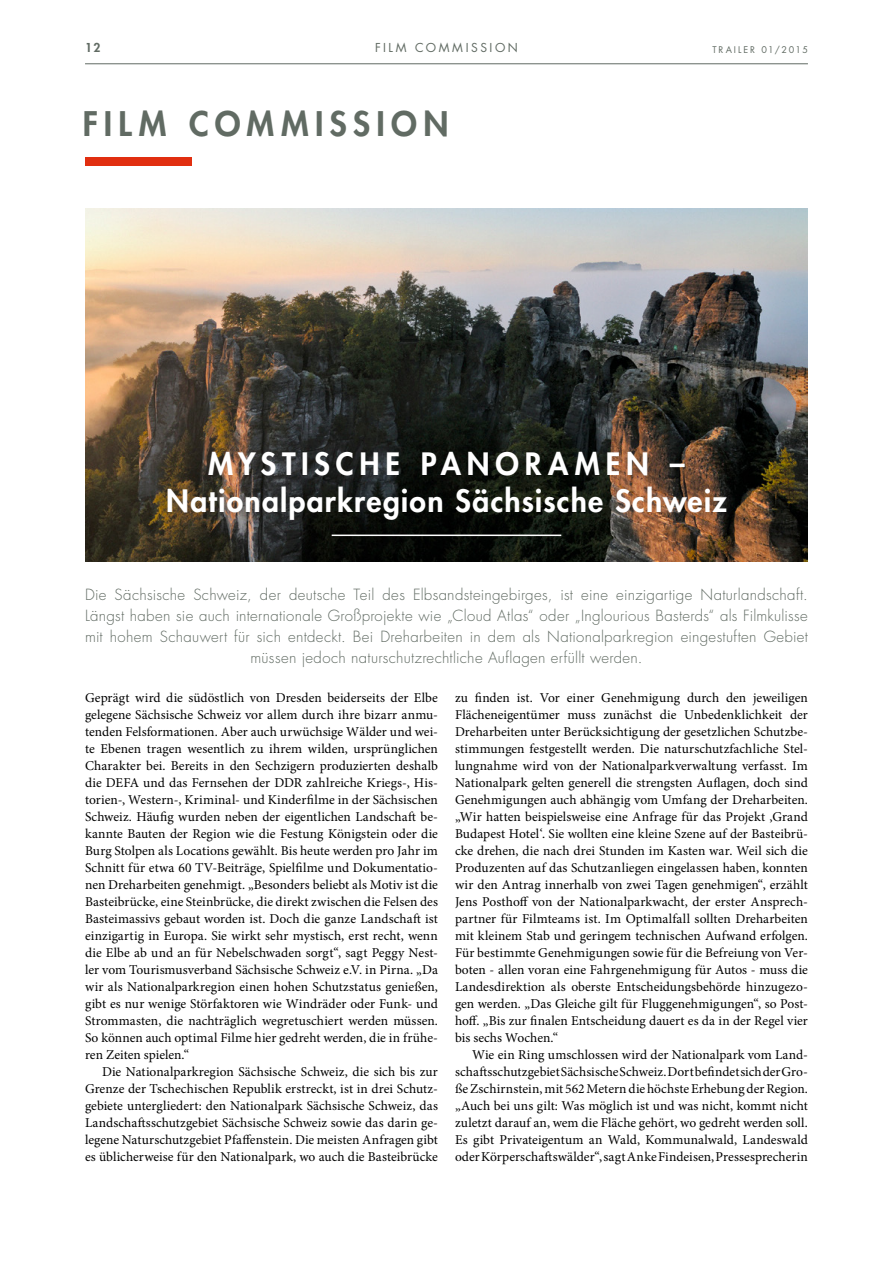
<style>
.page{position:relative;width:893px;height:1263px;background:#fff}
.page>*{position:absolute;margin:0;border:0;box-sizing:border-box;transform-origin:0 0}
.t1{font:800 33px "Futura Std";letter-spacing:.19em;color:#616b63}
.t2{font:800 30px/37px "Futura Std";letter-spacing:.045em;color:#fff;text-align:center}
.t3{font:300 15px/21px "Futura Std";letter-spacing:.02em;color:#616b63;text-align:center}
.t4{font:13.5px/17px "Minion Pro";color:#000;text-align:justify}
.t5{font:12px "Futura Std";letter-spacing:.215em;color:#616b63}
.t6{font:800 12px "Futura Std";color:#616b63}
.t7{font:9px "Futura Std";letter-spacing:.215em;color:#616b63}
</style>
<div class="page">
<hr style="left:85px;top:63px;width:723px;height:1px;background:#616b63">
<img style="left:85px;top:208px;width:723px;height:353px">
<div style="left:85px;top:157px;width:106px;height:9px;background:#e12f10"></div>
<hr style="left:332px;top:534px;width:229px;height:2px;background:#fff">
<p class="t5" style="left:375px;top:40px;width:144px">FILM COMMISSION</p>
<p class="t6" style="left:85px;top:40px;width:17px">12</p>
<p class="t7" style="left:712px;top:43px;width:97px">TRAILER 01/2015</p>
<h1 class="t1" style="left:83px;top:103px;width:367px">FILM COMMISSION</h1>
<h2 class="t2" style="left:166px;top:445px;width:562px">MYSTISCHE PANORAMEN –<br>Nationalparkregion Sächsische Schweiz</h2>
<p class="t3" style="left:85px;top:584px;width:724px">Die Sächsische Schweiz, der deutsche Teil des Elbsandsteingebirges, ist eine einzigartige Naturlandschaft.<br>Längst haben sie auch internationale Großprojekte wie „Cloud Atlas“ oder „Inglourious Basterds“ als Filmkulisse mit hohem Schauwert für sich entdeckt. Bei Dreharbeiten in dem als Nationalparkregion eingestuften Gebiet müssen jedoch naturschutzrechtliche Auflagen erfüllt werden.</p>
<p class="t4" style="left:85px;top:689px;width:354px">Geprägt wird die südöstlich von Dresden beiderseits der Elbe gelegene Sächsische Schweiz vor allem durch ihre bizarr anmu&shy;tenden Felsformationen. Aber auch urwüchsige Wälder und wei&shy;te Ebenen tragen wesentlich zu ihrem wilden, ursprünglichen Charakter bei. Bereits in den Sechzigern produzierten deshalb die DEFA und das Fernsehen der DDR zahlreiche Kriegs-, His&shy;torien-, Western-, Kriminal- und Kinderfilme in der Sächsischen Schweiz. Häufig wurden neben der eigentlichen Landschaft be&shy;kannte Bauten der Region wie die Festung Königstein oder die Burg Stolpen als Locations gewählt. Bis heute werden pro Jahr im Schnitt für etwa 60 TV-Beiträge, Spielfilme und Dokumentatio&shy;nen Dreharbeiten genehmigt. „Besonders beliebt als Motiv ist die Basteibrücke, eine Steinbrücke, die direkt zwischen die Felsen des Basteimassivs gebaut worden ist. Doch die ganze Landschaft ist einzigartig in Europa. Sie wirkt sehr mystisch, erst recht, wenn die Elbe ab und an für Nebelschwaden sorgt“, sagt Peggy Nest&shy;ler vom Tourismusverband Sächsische Schweiz e.V. in Pirna. „Da wir als Nationalparkregion einen hohen Schutzstatus genießen, gibt es nur wenige Störfaktoren wie Windräder oder Funk- und Strommasten, die nachträglich wegretuschiert werden müssen.<br>So können auch optimal Filme hier gedreht werden, die in frühe&shy;ren Zeiten spielen.“</p>
<p class="t4" style="left:85px;top:1063px;width:354px;text-indent:17px">Die Nationalparkregion Sächsische Schweiz, die sich bis zur Grenze der Tschechischen Republik erstreckt, ist in drei Schutz&shy;gebiete untergliedert: den Nationalpark Sächsische Schweiz, das Landschaftsschutzgebiet Sächsische Schweiz sowie das darin ge&shy;legene Naturschutzgebiet Pfaffenstein. Die meisten Anfragen gibt es üblicherweise für den Nationalpark, wo auch die Basteibrücke</p>
<p class="t4" style="left:455px;top:689px;width:354px">zu finden ist. Vor einer Genehmigung durch den jeweiligen Flächeneigentümer muss zunächst die Unbedenklichkeit der Dreharbeiten unter Berücksichtigung der gesetzlichen Schutzbe&shy;stimmungen festgestellt werden. Die naturschutzfachliche Stel&shy;lungnahme wird von der Nationalparkverwaltung verfasst. Im Nationalpark gelten generell die strengsten Auflagen, doch sind Genehmigungen auch abhängig vom Umfang der Dreharbeiten. „Wir hatten beispielsweise eine Anfrage für das Projekt ‚Grand Budapest Hotel‘. Sie wollten eine kleine Szene auf der Basteibrü&shy;cke drehen, die nach drei Stunden im Kasten war. Weil sich die Produzenten auf das Schutzanliegen eingelassen haben, konnten wir den Antrag innerhalb von zwei Tagen genehmigen“, erzählt Jens Posthoff von der Nationalparkwacht, der erster Ansprech&shy;partner für Filmteams ist. Im Optimalfall sollten Dreharbeiten mit kleinem Stab und geringem technischen Aufwand erfolgen.<br>Für bestimmte Genehmigungen sowie für die Befreiung von Ver&shy;boten - allen voran eine Fahrgenehmigung für Autos - muss die Landesdirektion als oberste Entscheidungsbehörde hinzugezo&shy;gen werden. „Das Gleiche gilt für Fluggenehmigungen“, so Post&shy;hoff. „Bis zur finalen Entscheidung dauert es da in der Regel vier bis sechs Wochen.“</p>
<p class="t4" style="left:455px;top:1046px;width:354px;text-indent:17px">Wie ein Ring umschlossen wird der Nationalpark vom Land&shy;schaftsschutzgebiet Sächsische Schweiz. Dort befindet sich der Gro&shy;ße Zschirnstein, mit 562 Metern die höchste Erhebung der Region. „Auch bei uns gilt: Was möglich ist und was nicht, kommt nicht zuletzt darauf an, wem die Fläche gehört, wo gedreht werden soll.<br>Es gibt Privateigentum an Wald, Kommunalwald, Landeswald oder Körperschaftswälder“, sagt Anke Findeisen, Pressesprecherin</p>
</div>
